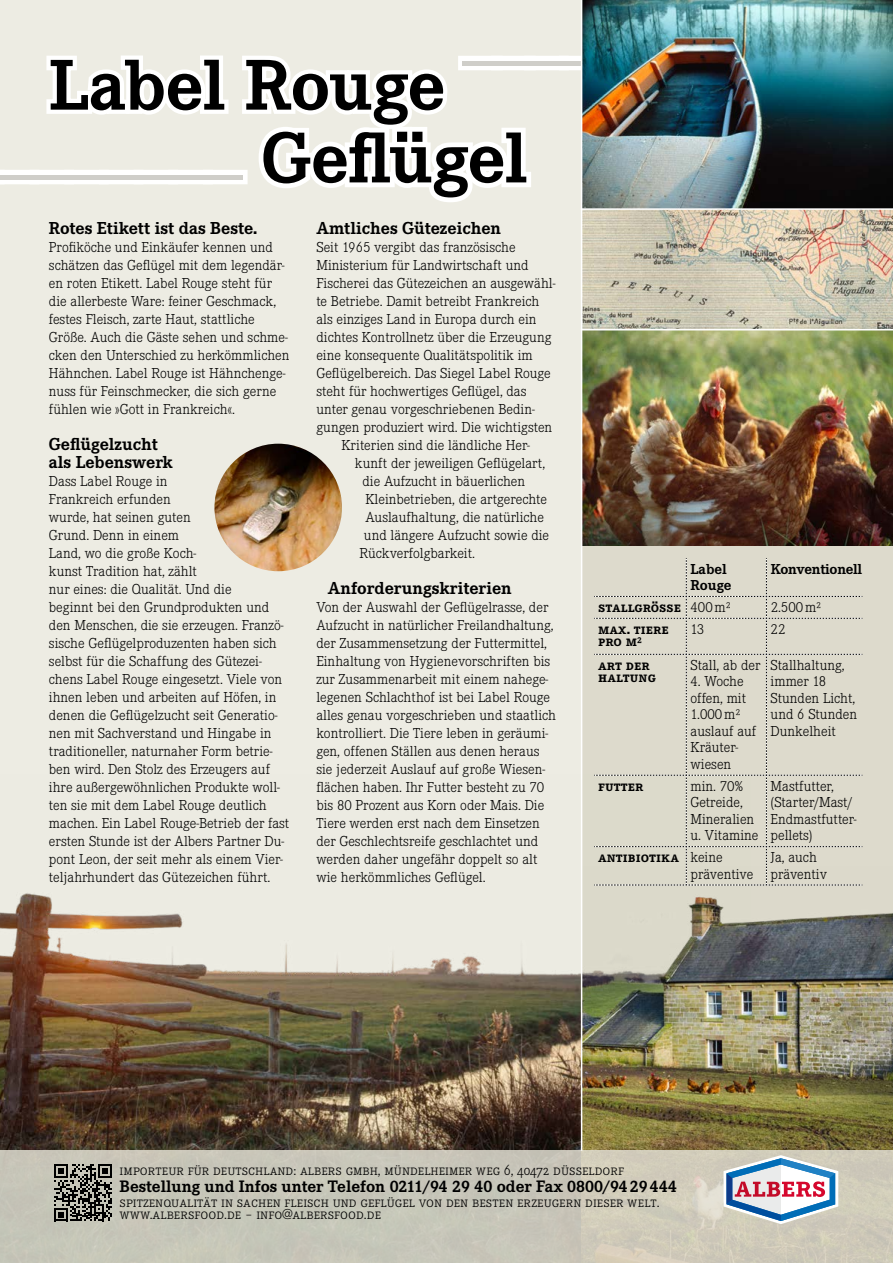
<style>
.page{position:relative;width:893px;height:1263px;background:#edece3}
.page>*{position:absolute;margin:0;border:0;box-sizing:border-box;transform-origin:0 0}
.t1{font:700 74.55px/72.8px "Corporate E";letter-spacing:-.015em;color:#000;text-align:center}
.t2{font:700 18px/18px "Corporate E";color:#000}
.t3{font:700 17.25px "Corporate E";color:#000}
.t4{font:300 15px/18px "Corporate E";color:#000}
.t5{font:300 15px/12px "Corporate ESC";color:#000}
.t6{font:700 15px/12px "Corporate ESC";color:#000}
.t7{font:700 15px "Corporate E";letter-spacing:-.02em;color:#000}
.t8{font:700 15px/16.5px "Corporate E";color:#000}
.s1{font-size:84.6px;color:#cfcec9}
.s2{font-family:"Corporate E";font-weight:300}
</style>
<div class="page">
<img style="left:0;top:893px;width:581px;height:258px">
<div style="left:582px;top:0;width:311px;height:1263px;background:#dddacc"></div>
<img style="left:582px;top:866px;width:311px;height:285px">
<div style="left:524px;top:56px;width:45px;height:14px;border:10px solid #fff"></div>
<div style="left:559px;top:56px;width:44px;height:14px;border:10px solid #fff"></div>
<svg style="left:0;top:55px;width:536px;height:147px"></svg>
<div style="left:29px;top:170px;width:45px;height:14px;border:10px solid #fff"></div>
<div style="left:64px;top:170px;width:45px;height:14px;border:10px solid #fff"></div>
<div style="left:99px;top:170px;width:44px;height:14px;border:10px solid #fff"></div>
<div style="left:134px;top:170px;width:44px;height:14px;border:10px solid #fff"></div>
<div style="left:168px;top:170px;width:45px;height:14px;border:10px solid #fff"></div>
<div style="left:203px;top:170px;width:45px;height:14px;border:10px solid #fff"></div>
<img style="left:582px;top:0;width:311px;height:546px">
<img style="left:214px;top:444px;width:128px;height:127px;border-radius:64px">
<hr style="left:581px;top:208px;width:312px;height:2px;background:#fff">
<hr style="left:581px;top:329px;width:312px;height:1px;background:#fff">
<svg style="left:594px;top:558px;width:269px;height:328px"></svg>
<div style="left:0;top:1151px;width:893px;height:112px;background:linear-gradient(to right,#c4c4b8,#d0cbba)"></div>
<svg style="left:719px;top:1152px;width:122px;height:75px;background:#babac5"></svg>
<hr style="left:581px;top:0;width:1px;height:1151px;background:#fff">
<svg style="left:54px;top:1164px;width:58px;height:57px;background:#61605a"></svg>
<h1 class="t1" style="left:-4px;top:49px;width:533px">Label Rouge <span class="s1">–––––––</span> Geflügel</h1>
<p class="t2" style="left:49px;top:219px;width:210px">Rotes Etikett ist das Beste.</p>
<p class="t4" style="left:49px;top:238px;width:242px">Profiköche und Einkäufer kennen und schätzen das Geflügel mit dem legendär&shy;en roten Etikett. Label Rouge steht für die allerbeste Ware: feiner Geschmack, festes Fleisch, zarte Haut, stattliche Größe. Auch die Gäste sehen und schme&shy;cken den Unterschied zu herkömmlichen Hähnchen. Label Rouge ist Hähnchenge&shy;nuss für Feinschmecker, die sich gerne fühlen wie »Gott in Frankreich«.</p>
<p class="t2" style="left:49px;top:435px;width:126px">Geflügelzucht als Lebenswerk</p>
<p class="t4" style="left:49px;top:472px;width:242px">Dass Label Rouge in<br>Frankreich erfunden<br>wurde, hat seinen guten<br>Grund. Denn in einem<br>Land, wo die große Koch-<br>kunst Tradition hat, zählt<br>nur eines: die Qualität. Und die<br>beginnt bei den Grundprodukten und den Menschen, die sie erzeugen. Franzö&shy;sische Geflügelproduzenten haben sich selbst für die Schaffung des Gütezei&shy;chens Label Rouge eingesetzt. Viele von ihnen leben und arbeiten auf Höfen, in denen die Geflügelzucht seit Generatio&shy;nen mit Sachverstand und Hingabe in traditioneller, naturnaher Form betrie&shy;ben wird. Den Stolz des Erzeugers auf ihre außergewöhnlichen Produkte woll&shy;ten sie mit dem Label Rouge deutlich machen. Ein Label Rouge-Betrieb der fast ersten Stunde ist der Albers Partner Du&shy;pont Leon, der seit mehr als einem Vier&shy;teljahrhundert das Gütezeichen führt.</p>
<p class="t2" style="left:316px;top:219px;width:186px">Amtliches Gütezeichen</p>
<p class="t4" style="left:316px;top:238px;width:201px">Seit 1965 vergibt das französische</p>
<p class="t4" style="left:316px;top:256px;width:214px">Ministerium für Landwirtschaft und</p>
<p class="t4" style="left:316px;top:274px;width:241px">Fischerei das Gütezeichen an ausgewähl-</p>
<p class="t4" style="left:316px;top:292px;width:225px">te Betriebe. Damit betreibt Frankreich</p>
<p class="t4" style="left:316px;top:310px;width:222px">als einziges Land in Europa durch ein</p>
<p class="t4" style="left:316px;top:328px;width:237px">dichtes Kontrollnetz über die Erzeugung</p>
<p class="t4" style="left:316px;top:346px;width:218px">eine konsequente Qualitätspolitik im</p>
<p class="t4" style="left:316px;top:364px;width:236px">Geflügelbereich. Das Siegel Label Rouge</p>
<p class="t4" style="left:316px;top:382px;width:212px">steht für hochwertiges Geflügel, das</p>
<p class="t4" style="left:316px;top:400px;width:220px">unter genau vorgeschriebenen Bedin-</p>
<p class="t4" style="left:316px;top:418px;width:237px">gungen produziert wird. Die wichtigsten</p>
<p class="t4" style="left:341px;top:436px;width:190px">Kriterien sind die ländliche Her-</p>
<p class="t4" style="left:355px;top:454px;width:192px">kunft der jeweiligen Geflügelart,</p>
<p class="t4" style="left:362px;top:472px;width:164px">die Aufzucht in bäuerlichen</p>
<p class="t4" style="left:365px;top:490px;width:183px">Kleinbetrieben, die artgerechte</p>
<p class="t4" style="left:365px;top:508px;width:180px">Auslaufhaltung, die natürliche</p>
<p class="t4" style="left:364px;top:526px;width:187px">und längere Aufzucht sowie die</p>
<p class="t4" style="left:359px;top:544px;width:117px">Rückverfolgbarkeit.</p>
<p class="t2" style="left:328px;top:579px;width:185px">Anforderungskriterien</p>
<p class="t4" style="left:316px;top:598px;width:241px">Von der Auswahl der Geflügelrasse, der Aufzucht in natürlicher Freilandhaltung, der Zusammensetzung der Futtermittel, Einhaltung von Hygienevorschriften bis zur Zusammenarbeit mit einem nahege&shy;legenen Schlachthof ist bei Label Rouge alles genau vorgeschrieben und staatlich kontrolliert. Die Tiere leben in geräumi&shy;gen, offenen Ställen aus denen heraus sie jederzeit Auslauf auf große Wiesen&shy;flächen haben. Ihr Futter besteht zu 70 bis 80 Prozent aus Korn oder Mais. Die Tiere werden erst nach dem Einsetzen der Geschlechtsreife geschlachtet und werden daher ungefähr doppelt so alt wie herkömmliches Geflügel.</p>
<p class="t8" style="left:691px;top:560px;width:42px">Label<br>Rouge</p>
<p class="t7" style="left:771px;top:560px;width:93px">Konventionell</p>
<p class="t6" style="left:598px;top:601px;width:134px">stall-größe <span class="s2">400m²</span></p>
<p class="t4" style="left:771px;top:598px;width:52px">2.500m²</p>
<p class="t6" style="left:598px;top:623px;width:72px">max. tiere pro m²</p>
<p class="t4" style="left:690px;top:620px;width:15px">13</p>
<p class="t4" style="left:771px;top:620px;width:16px">22</p>
<p class="t6" style="left:598px;top:659px;width:59px">art der haltung</p>
<p class="t4" style="left:690px;top:656px;width:71px">Stall, ab der</p>
<p class="t4" style="left:771px;top:657px;width:88px;line-height:16.5px">Stallhaltung, immer 18<br>Stunden Licht, und 6 Stunden<br>Dunkelheit</p>
<p class="t4" style="left:690px;top:673px;width:67px;line-height:16.5px">4. Woche offen, mit<br>1.000m² auslauf auf<br>Kräuter&shy;wiesen</p>
<p class="t6" style="left:598px;top:780px;width:47px">futter</p>
<p class="t4" style="left:690px;top:778px;width:69px;line-height:16.5px">min. 70%<br>Getreide,<br>Mineralien u. Vitamine</p>
<p class="t4" style="left:771px;top:778px;width:88px;line-height:16.5px">Mastfutter, (Starter/Mast/<br>Endmastfutter&shy;pellets)</p>
<p class="t6" style="left:598px;top:851px;width:126px">anti-biotika <span class="s2">keine</span></p>
<p class="t4" style="left:690px;top:865px;width:64px">präventive</p>
<p class="t4" style="left:771px;top:849px;width:58px;line-height:16.5px">Ja, auch präventiv</p>
<p class="t5" style="left:120px;top:1164px;width:506px">importeur für deutschland: albers gmbh, mündelheimer weg 6, 40472 düsseldorf</p>
<p class="t3" style="left:120px;top:1177px;width:559px">Bestellung und Infos unter Telefon 0211/94 29 40 oder Fax 0800/9429444</p>
<p class="t5" style="left:120px;top:1197px;width:542px">spitzenqualität in sachen fleisch und geflügel von den besten erzeugern dieser welt. www.albersfood.de – info@albersfood.de</p>
</div>
